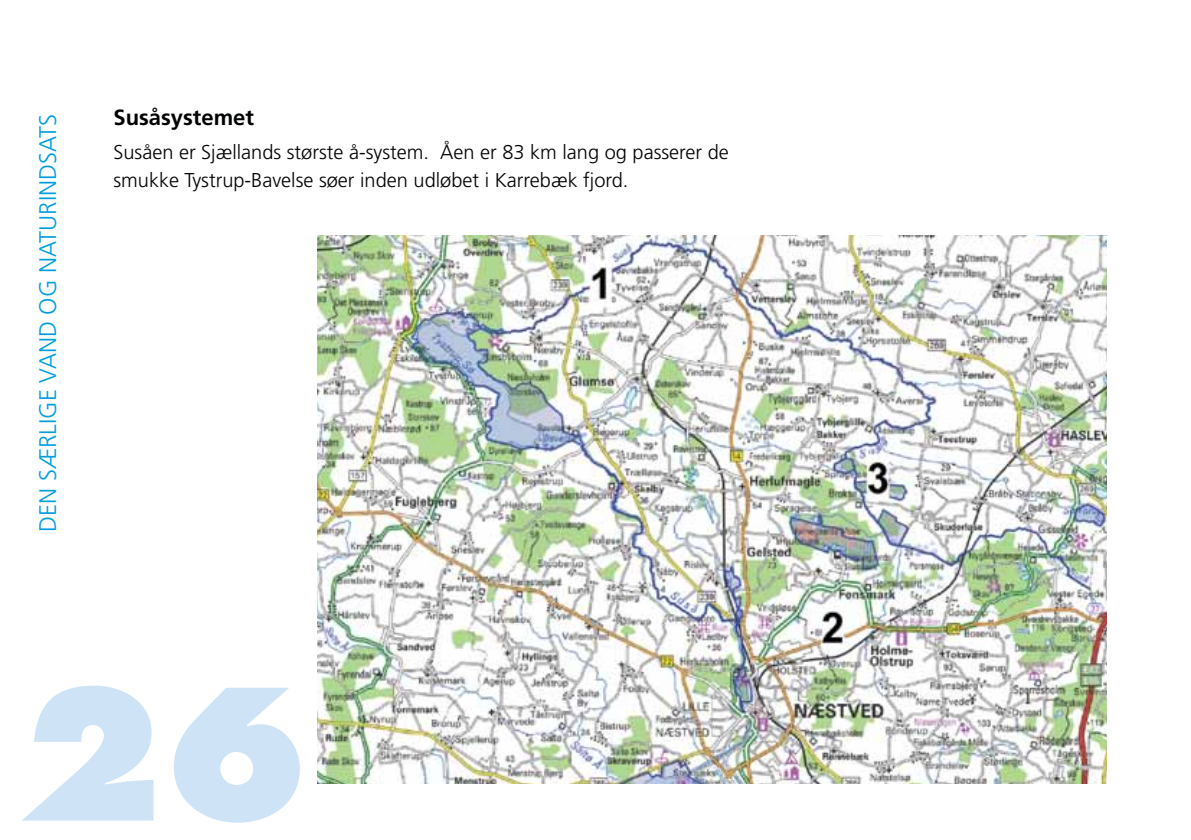
<style>
.page{position:relative;width:1191px;height:840px;background:#fff}
.page>*{position:absolute;margin:0;border:0;box-sizing:border-box;transform-origin:0 0}
.t1{font:800 176px "Futura";color:#cee4f6}
.t2{font:300 24px "Frutiger";color:#009ddd}
.t3{font:700 22px "Frutiger";color:#010202}
.t4{font:300 20px/28px "Frutiger";color:#010202}
</style>
<div class="page">
<img style="left:318px;top:236px;width:788px;height:546px">
<p class="t2" style="left:38px;top:532px;width:420px;rotate:-90deg">DEN SÆRLIGE VAND OG NATURINDSATS</p>
<p class="t3" style="left:113px;top:108px;width:142px">Susåsystemet</p>
<p class="t4" style="left:113px;top:139px;width:617px">Susåen er Sjællands største å-system. Åen er 83 km lang og passerer de smukke Tystrup-Bavelse søer inden udløbet i Karrebæk fjord.</p>
<h1 class="t1" style="left:17px;top:677px;width:294px">26</h1>
</div>
